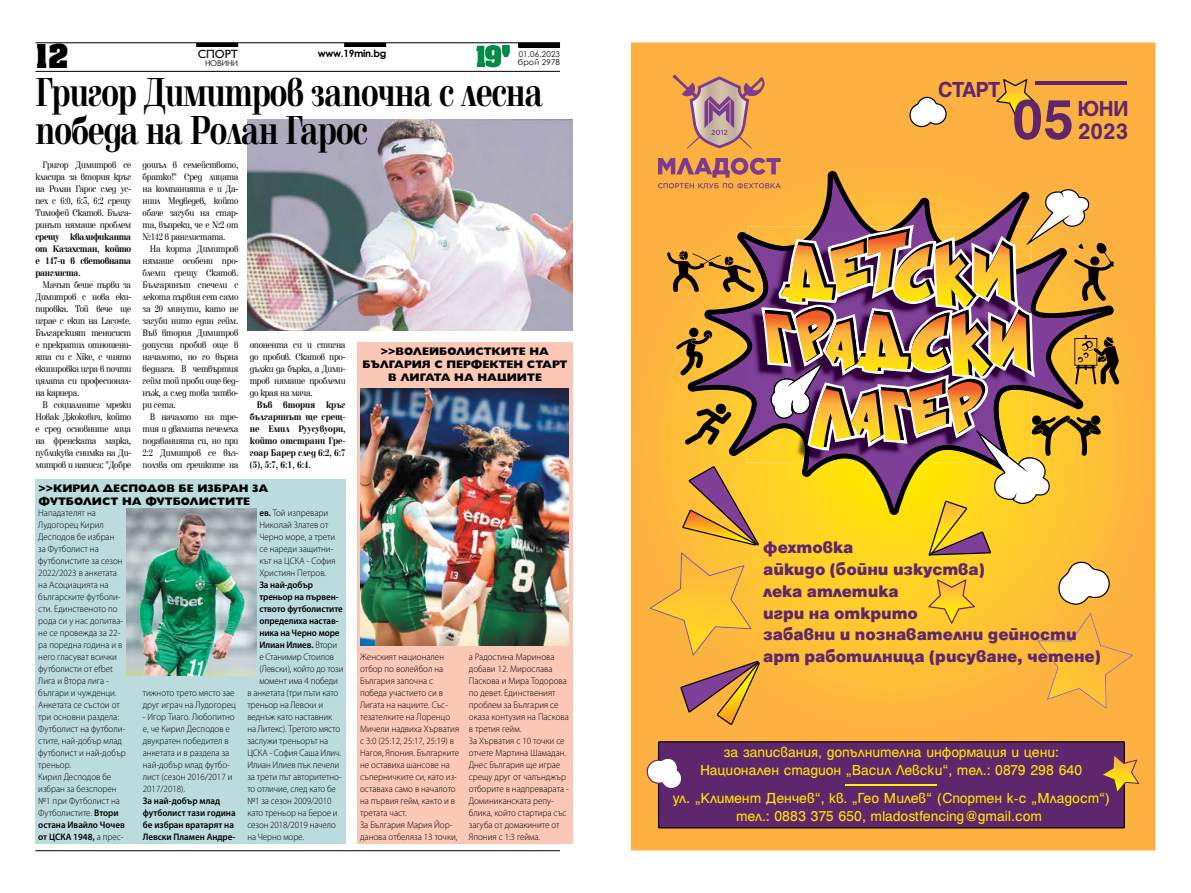
<style>
.page{position:relative;width:1191px;height:893px;background:#fff}
.page>*{position:absolute;margin:0;border:0;box-sizing:border-box;transform-origin:0 0}
.t1{font:700 61.7px "Helen Pro";color:#5e266c}
.t2{font:700 42px/38px "Elfin CYR";letter-spacing:-.025em;color:#000;scale:.75 1}
.t3{font:700 28px "Achen Cyr";color:#000}
.t4{font:700 24.5px "Helen Pro";color:#5e266c}
.t5{font:700 23.5px "Helen Pro";letter-spacing:-.015em;color:#5e266c}
.t6{font:900 18.1px/21.7px "Helen Pro";color:#5e266c}
.t7{font:15.7px/18.1px "Helen Pro";color:#ffe600;text-align:center}
.t8{font:12px "Gilt";color:#000}
.t9{font:800 11px/13.2px "Gilt";color:#000}
.t10{font:10px/12px "Elfin CYR";letter-spacing:-.03em;color:#000;text-align:justify;scale:.85 1}
.t11{font:700 10px/12px "Elfin CYR";letter-spacing:-.015em;color:#000;text-align:justify;scale:.85 1}
.t12{font:700 10px "Century Gothic";letter-spacing:-.03em;color:#000}
.t13{font:300 9.5px/12px "Myriad Pro";color:#000;scale:.95 1}
.t14{font:600 9.5px/12px "Myriad Pro";letter-spacing:-.01em;color:#000;scale:.95 1}
.t15{font:8px "Century Gothic";letter-spacing:.02em;color:#000}
.s1{font-weight:600}
.s2{font-weight:300}
</style>
<div class="page">
<hr style="left:35px;top:43px;width:525px;height:1px;background:#000">
<hr style="left:35px;top:71px;width:525px;height:1px;background:#000">
<svg style="left:476px;top:45px;width:34px;height:22px"></svg>
<div style="left:196px;top:43px;width:42px;height:4px;border:1px solid #000"></div>
<div style="left:344px;top:43px;width:42px;height:4px;border:1px solid #000"></div>
<hr style="left:518px;top:43px;width:41px;height:4px;background:#000">
<div style="left:518px;top:43px;width:42px;height:5px;border:1px solid #000"></div>
<hr style="left:35px;top:850px;width:525px;height:1px;background:#000">
<div style="left:35px;top:479px;width:311px;height:365px;background:#bbdcde"></div>
<div style="left:357px;top:343px;width:216px;height:501px;background:#fbc8b5"></div>
<img style="left:248px;top:119px;width:325px;height:211px">
<img style="left:360px;top:388px;width:208px;height:257px">
<img style="left:126px;top:509px;width:131px;height:166px">
<div style="left:631px;top:43px;width:524px;height:807px;background:#fbb040"></div>
<svg style="left:909px;top:97px;width:38px;height:30px"></svg>
<svg style="left:672px;top:75px;width:95px;height:74px;background:#d39b6f"></svg>
<svg style="left:649px;top:158px;width:484px;height:567px;background:#d9a242"></svg>
<svg style="left:994px;top:77px;width:42px;height:40px;background:#e4a831"></svg>
<hr style="left:1035px;top:81px;width:92px;height:4px;background:#5e266c">
<svg style="left:646px;top:741px;width:494px;height:87px;background:#683168"></svg>
<h3 class="t3" style="left:35px;top:37px;width:35px">12</h3>
<p class="t8" style="left:198px;top:48px;width:42px">СПОРТ</p>
<p class="t12" style="left:318px;top:45px;width:70px">www.19min.bg</p>
<p class="t15" style="left:205px;top:58px;width:35px">НОВИНИ</p>
<p class="t15" style="left:519px;top:48px;width:43px">01.06.2023</p>
<p class="t15" style="left:518px;top:56px;width:44px">брой 2978</p>
<h2 class="t2" style="left:35px;top:74px;width:678px">Григор Димитров започна с лесна победа на Ролан Гарос</h2>
<p class="t10" style="left:35px;top:159px;width:114px;text-indent:7px">Григор Димитров се класира за втория кръг на Ролан Гарос след ус&shy;пех с 6:0, 6:3, 6:2 срещу Тимофей Скатов. Бълга&shy;ринът нямаше проблем</p>
<p class="t11" style="left:35px;top:231px;width:114px">срещу квалификанта от Казахстан, който е 147-и в световната ранглиста.</p>
<p class="t10" style="left:35px;top:279px;width:114px;text-indent:7px">Мачът беше първи за Димитров с нова еки&shy;пировка. Той вече ще играе с екип на Lacoste.<br>Българският тенисист е прекратил отношени&shy;ята си с Nike, с чиято екипировка игра в почти цялата си професионал&shy;на кариера.</p>
<p class="t10" style="left:35px;top:399px;width:114px;text-indent:7px">В социалните мрежи Новак Джокович, който е сред основните лица на френската марка, публикува снимка на Ди&shy;митров и написа: "Добре</p>
<p class="t10" style="left:143px;top:159px;width:114px">дошъл в семейството, братко!" Сред лицата на компанията е и Да&shy;ниил Медведев, който обаче загуби на стар&shy;та, въпреки, че е №2 от №142 в ранглистата.</p>
<p class="t10" style="left:143px;top:243px;width:114px;text-indent:7px">На корта Димитров нямаше особени про&shy;блеми срещу Скатов.<br>Българинът спечели с лекота първия сет само за 20 минути, като не загуби нито един гейм.<br>Във втория Димитров допусна пробив още в началото, но го върна веднага. В четвъртия гейм той проби още вед&shy;нъж, а след това затво&shy;ри сета.</p>
<p class="t10" style="left:143px;top:411px;width:114px;text-indent:7px">В началото на тре&shy;тия и двамата печелеха подаванията си, но при 2:2 Димитров се въз&shy;ползва от грешките на</p>
<p class="t10" style="left:250px;top:339px;width:114px">опонента си и стигна до пробив. Скатов про&shy;дължи да бърка, а Дими&shy;тров нямаше проблеми до края на мача.</p>
<p class="t11" style="left:250px;top:399px;width:114px;text-indent:7px">Във втория кръг българинът ще срещ&shy;не Емил Руусувуори, който отстрани Гре&shy;гоар Барер след 6:2, 6:7 (5), 5:7, 6:1, 6:4.</p>
<p class="t9" style="left:39px;top:482px;width:231px">&gt;&gt;КИРИЛ ДЕСПОДОВ БЕ ИЗБРАН ЗА<br>ФУТБОЛИСТ НА ФУТБОЛИСТИТЕ</p>
<p class="t13" style="left:38px;top:507px;width:94px">Нападателят на<br>Лудогорец Кирил<br>Десподов бе избран<br>за Футболист на футболистите за сезон<br>2022/2023 в анкетата на Асоциацията на българските футболи&shy;сти. Единственото по рода си у нас допитва&shy;не се провежда за 22- ра поредна година и в него гласуват всички футболисти от efbet<br>Лига и Втора лига - българи и чужденци.<br>Анкетата се състои от три основни раздела:<br>Футболист на футболи&shy;стите, най-добър млад футболист и най-добър треньор.<br>Кирил Десподов бе избран за безспорен №1 при Футболист на<br>Футболистите. <span class="s1">Втори остана Ивайло Чочев от ЦСКА 1948,</span> а прес-</p>
<p class="t13" style="left:143px;top:687px;width:99px">тижното трето място зае друг играч на Лудогорец</p>
<p class="t13" style="left:143px;top:711px;width:98px">- Игор Тиаго. Любопитно е, че Кирил Десподов е двукратен победител в анкетата и в раздела за най-добър млад футбо&shy;лист (сезон 2016/2017 и<br>2017/2018).</p>
<p class="t14" style="left:143px;top:795px;width:99px">За най-добър млад футболист тази година бе избран вратарят на<br>Левски Пламен Андре-</p>
<p class="t13" style="left:259px;top:507px;width:82px"><span class="s1">ев.</span> Той изпревари<br>Николай Златев от<br>Черно море, а трети се нареди защитни&shy;кът на ЦСКА - София<br>Християн Петров.</p>
<p class="t14" style="left:259px;top:579px;width:58px">За най-добър</p>
<p class="t14" style="left:259px;top:591px;width:85px">треньор на първен-</p>
<p class="t14" style="left:259px;top:603px;width:89px">ството футболистите</p>
<p class="t14" style="left:259px;top:614px;width:85px">определиха настав-</p>
<p class="t14" style="left:259px;top:626px;width:86px">ника на Черно море</p>
<p class="t14" style="left:259px;top:638px;width:84px">Илиан Илиев. <span class="s2">Втори</span></p>
<p class="t13" style="left:259px;top:651px;width:80px">е Станимир Стоилов</p>
<p class="t13" style="left:259px;top:663px;width:90px">(Левски), който до този</p>
<p class="t13" style="left:259px;top:675px;width:84px">момент има 4 победи</p>
<p class="t13" style="left:247px;top:687px;width:97px">в анкетата (три пъти като</p>
<p class="t13" style="left:247px;top:699px;width:81px">треньор на Левски и</p>
<p class="t13" style="left:247px;top:711px;width:91px">веднъж като наставник</p>
<p class="t13" style="left:247px;top:723px;width:99px">на Литекс). Третото място</p>
<p class="t13" style="left:247px;top:735px;width:87px">заслужи треньорът на</p>
<p class="t13" style="left:247px;top:747px;width:100px">ЦСКА - София Саша Илич.</p>
<p class="t13" style="left:247px;top:759px;width:98px">Илиан Илиев пък печели</p>
<p class="t13" style="left:247px;top:771px;width:101px">за трети път авторитетно-</p>
<p class="t13" style="left:247px;top:783px;width:95px">то отличие, след като бе</p>
<p class="t13" style="left:247px;top:795px;width:90px">№1 за сезон 2009/2010</p>
<p class="t13" style="left:247px;top:807px;width:97px">като треньор на Берое и</p>
<p class="t13" style="left:247px;top:819px;width:95px">сезон 2018/2019 начело</p>
<p class="t13" style="left:247px;top:831px;width:61px">на Черно море.</p>
<p class="t9" style="left:362px;top:344px;width:206px;text-align:center">&gt;&gt;ВОЛЕЙБОЛИСТКИТЕ НА<br>БЪЛГАРИЯ С ПЕРФЕКТЕН СТАРТ<br>В ЛИГАТА НА НАЦИИТЕ</p>
<p class="t13" style="left:360px;top:651px;width:106px">Женският национален отбор по волейбол на<br>България започна с победа участието си в<br>Лигата на нациите. Със&shy;тезателките на Лоренцо<br>Мичели надвиха Хърватия с 3:0 (25:12, 25:17, 25:19) в<br>Нагоя, Япония. Българките не оставиха шансове на съперничките си, като из&shy;оставаха само в началото на първия гейм, както и в третата част.<br>За България Мария Йор&shy;данова отбеляза 13 точки,</p>
<p class="t13" style="left:469px;top:651px;width:107px">а Радостина Маринова добави 12. Мирослава<br>Паскова и Мира Тодорова по девет. Единственият проблем за България се оказа контузия на Паскова в третия гейм.<br>За Хърватия с 10 точки се отчете Мартина Шамадан.<br>Днес България ще играе срещу друг от чалънджър отборите в надпреварата -<br>Доминиканската репу&shy;блика, който стартира със загуба от домакините от<br>Япония с 1:3 гейма.</p>
<h3 class="t5" style="left:938px;top:77px;width:64px">СТАРТ</h3>
<h1 class="t1" style="left:1012px;top:87px;width:63px">05</h1>
<h3 class="t5" style="left:1078px;top:96px;width:52px">ЮНИ</h3>
<h3 class="t4" style="left:1078px;top:118px;width:51px">2023</h3>
<h3 class="t6" style="left:763px;top:537px;width:339px">фехтовка<br>айкидо (бойни изкуства)<br>лека атлетика<br>игри на открито<br>забавни и познавателни дейности арт работилница (рисуване, четене)</h3>
<h3 class="t7" style="left:700px;top:743px;width:383px">за записвания, допълнителна информация и цени:<br>Национален стадион „Васил Левски“, тел.: 0879 298 640</h3>
<h3 class="t7" style="left:673px;top:789px;width:439px">ул. „Климент Денчев“, кв. „Гео Милев“ (Спортен к-с „Младост“) тел.: 0883 375 650, mladostfencing@gmail.com</h3>
</div>
